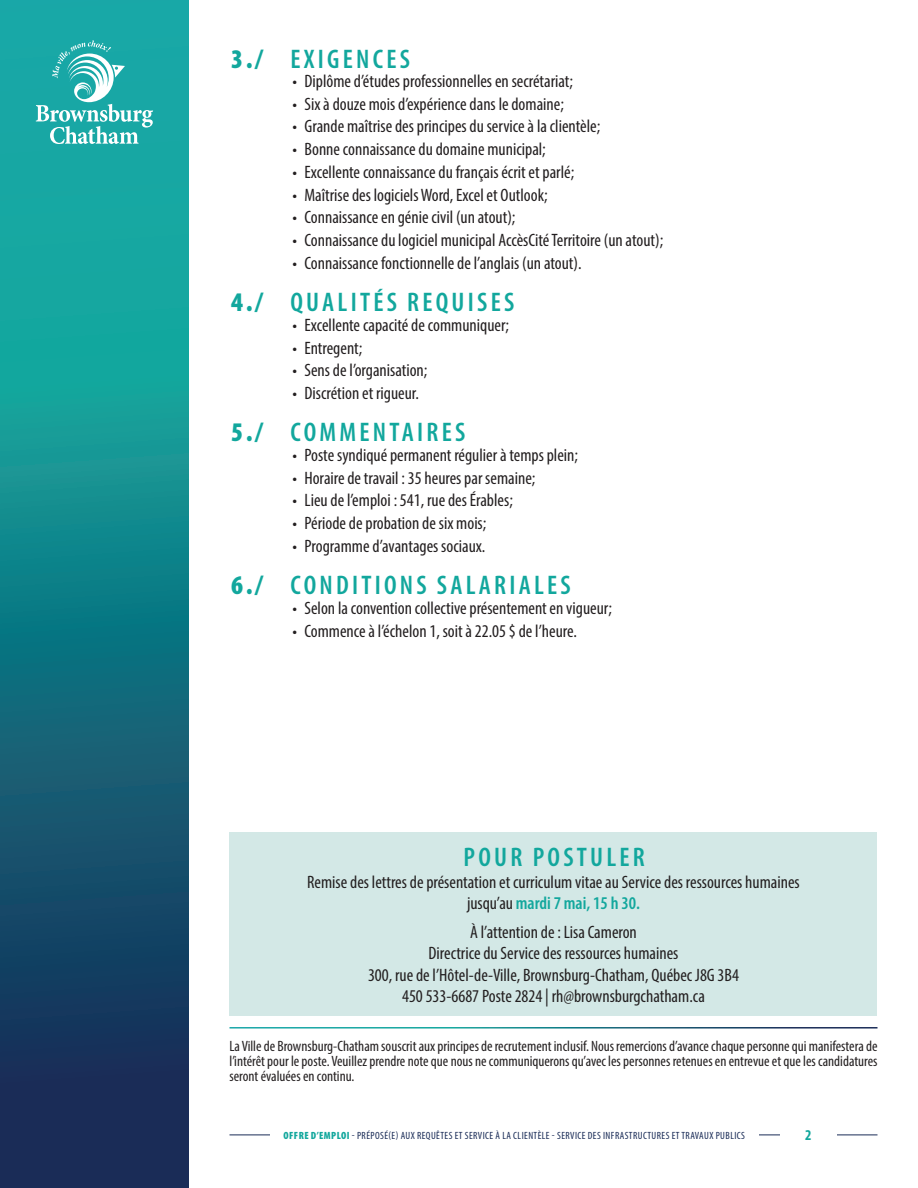
<style>
.page{position:relative;width:918px;height:1188px;background:#fff}
.page>*{position:absolute;margin:0;border:0;box-sizing:border-box;transform-origin:0 0}
.t1{font:600 condensed 27px "Myriad Pro";letter-spacing:.12em;color:#12a79d}
.t2{font:condensed 18px/21.6px "Myriad Pro";color:#231f20;text-align:center}
.t3{font:condensed 15px/15px "Myriad Pro";color:#231f20;text-align:justify}
.t4{font:700 condensed 15px "Myriad Pro";color:#12a79d}
.t5{font:condensed 10.5px "Myriad Pro";letter-spacing:.04em;color:#1a2c57}
.s1{font-weight:900}
.s2{font-weight:600;color:#12a79d}
.s3{font-weight:900;color:#12a79d}
</style>
<div class="page">
<div style="left:230px;top:832px;width:648px;height:184px;background:#d3e8e6"></div>
<svg style="left:0;top:0;width:189px;height:1188px;background:#147381"></svg>
<svg style="left:36px;top:41px;width:117px;height:103px;background:#47b9b7"></svg>
<hr style="left:230px;top:1135px;width:648px;height:1px;background:#1a2c57">
<div style="left:270px;top:1121px;width:489px;height:29px;background:#fff"></div>
<div style="left:780px;top:1120px;width:57px;height:28px;background:#fff"></div>
<p class="t1" style="left:231px;top:42px;width:180px"><span class="s1">3./</span> EXIGENCES</p>
<p class="t2" style="left:292px;top:70px;width:282px">• Diplôme d’études professionnelles en secrétariat;</p>
<p class="t2" style="left:292px;top:93px;width:273px">• Six à douze mois d’expérience dans le domaine;</p>
<p class="t2" style="left:292px;top:116px;width:309px">• Grande maîtrise des principes du service à la clientèle;</p>
<p class="t2" style="left:292px;top:138px;width:255px">• Bonne connaissance du domaine municipal;</p>
<p class="t2" style="left:292px;top:161px;width:283px">• Excellente connaissance du français écrit et parlé;</p>
<p class="t2" style="left:292px;top:184px;width:257px">• Maîtrise des logiciels Word, Excel et Outlook;</p>
<p class="t2" style="left:292px;top:206px;width:224px">• Connaissance en génie civil (un atout);</p>
<p class="t2" style="left:292px;top:229px;width:372px">• Connaissance du logiciel municipal AccèsCité Territoire (un atout);</p>
<p class="t2" style="left:292px;top:252px;width:291px">• Connaissance fonctionnelle de l’anglais (un atout).</p>
<p class="t1" style="left:231px;top:286px;width:285px"><span class="s1">4./</span> QUALITÉS REQUISES</p>
<p class="t2" style="left:292px;top:314px;width:218px">• Excellente capacité de communiquer;</p>
<p class="t2" style="left:292px;top:337px;width:71px">• Entregent;</p>
<p class="t2" style="left:292px;top:359px;width:136px">• Sens de l’organisation;</p>
<p class="t2" style="left:292px;top:382px;width:128px">• Discrétion et rigueur.</p>
<p class="t1" style="left:231px;top:416px;width:236px"><span class="s1">5./</span> COMMENTAIRES</p>
<p class="t2" style="left:292px;top:444px;width:287px">• Poste syndiqué permanent régulier à temps plein;</p>
<p class="t2" style="left:292px;top:467px;width:244px">• Horaire de travail : 35 heures par semaine;</p>
<p class="t2" style="left:292px;top:489px;width:222px">• Lieu de l’emploi : 541, rue des Érables;</p>
<p class="t2" style="left:292px;top:512px;width:195px">• Période de probation de six mois;</p>
<p class="t2" style="left:292px;top:535px;width:194px">• Programme d’avantages sociaux.</p>
<p class="t1" style="left:231px;top:569px;width:341px"><span class="s1">6./</span> CONDITIONS SALARIALES</p>
<p class="t2" style="left:292px;top:597px;width:321px">• Selon la convention collective présentement en vigueur;</p>
<p class="t2" style="left:292px;top:620px;width:286px">• Commence à l’échelon 1, soit à 22.05 $ de l’heure.</p>
<h1 class="t1" style="left:464px;top:840px;width:183px">POUR POSTULER</h1>
<p class="t2" style="left:307px;top:871px;width:494px">Remise des lettres de présentation et curriculum vitae au Service des ressources humaines jusqu’au <span class="s2">mardi 7 mai, 15 h 30.</span></p>
<p class="t2" style="left:368px;top:921px;width:372px">À l’attention de : Lisa Cameron<br>Directrice du Service des ressources humaines<br>300, rue de l’Hôtel-de-Ville, Brownsburg-Chatham, Québec J8G 3B4<br>450 533-6687 Poste 2824 | rh@brownsburgchatham.ca</p>
<p class="t3" style="left:230px;top:1038px;width:649px">La Ville de Brownsburg-Chatham souscrit aux principes de recrutement inclusif. Nous remercions d’avance chaque personne qui manifestera de l’intérêt pour le poste. Veuillez prendre note que nous ne communiquerons qu’avec les personnes retenues en entrevue et que les candidatures seront évaluées en continu.</p>
<p class="t5" style="left:284px;top:1129px;width:463px"><span class="s3">OFFRE D’EMPLOI</span> - PRÉPOSÉ(E) AUX REQUÊTES ET SERVICE À LA CLIENTÈLE - SERVICE DES INFRASTRUCTURES ET TRAVAUX PUBLICS</p>
<p class="t4" style="left:805px;top:1125px;width:8px">2</p>
</div>
